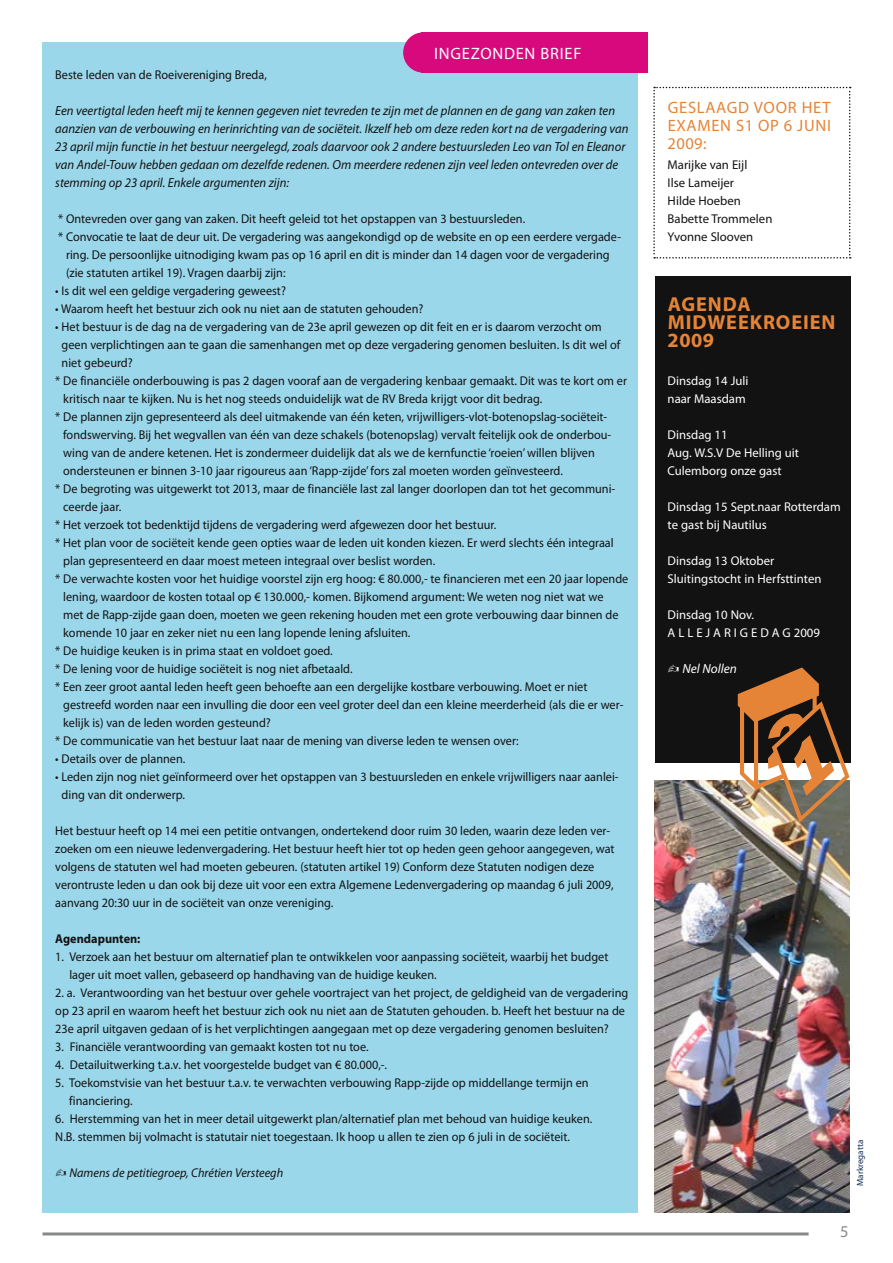
<style>
.page{position:relative;width:893px;height:1263px;background:#fff}
.page>*{position:absolute;margin:0;border:0;box-sizing:border-box;transform-origin:0 0}
.t1{font:700 20.25px/18px "Myriad Pro";letter-spacing:.045em;color:#e58437}
.t2{font:16.5px "Myriad Pro";letter-spacing:.03em;color:#e58437}
.t3{font:16.5px "Myriad Pro";color:#fff}
.t4{font:16.5px "Myriad Pro";color:#888a89}
.t5{font:italic 13.2px/18px "Myriad Pro";color:#121212;scale:.96 1}
.t6{font:italic 13.2px "Myriad Pro";color:#fff}
.t7{font:12.75px/18px "Myriad Pro";color:#121212;scale:.96 1}
.t8{font:12.75px/18px "Myriad Pro";color:#fff}
.t9{font:12.75px/18px "Myriad Pro";color:#121212}
.t10{font:italic 12.75px "Myriad Pro";color:#121212;scale:.96 1}
.t11{font:700 12.75px "Myriad Pro";color:#121212;scale:.96 1}
.t12{font:9px "Myriad Pro";color:#112b53}
.s1{font-family:"FF Dingbests";font-style:normal}
.s2{font-family:"FF Dingbests";font-style:normal;font-size:12.75px}
</style>
<div class="page">
<img style="left:655px;top:781px;width:195px;height:432px">
<div style="left:43px;top:43px;width:595px;height:1170px;background:#9bd7eb"></div>
<div style="left:403px;top:32px;width:41px;height:41px;background:#d8097d;border-radius:50%"></div>
<div style="left:421px;top:32px;width:226px;height:41px;background:#d8097d"></div>
<svg style="left:653px;top:87px;width:198px;height:172px"></svg>
<div style="left:655px;top:277px;width:195px;height:486px;background:#121212"></div>
<svg style="left:738px;top:667px;width:111px;height:156px"></svg>
<hr style="left:43px;top:1232px;width:766px;height:3px;background:#888a89">
<p class="t3" style="left:434px;top:43px;width:28px">ingezo</p>
<p class="t3" style="left:492px;top:43px;width:57px">nden brie</p>
<p class="t3" style="left:573px;top:43px;width:10px">f</p>
<p class="t7" style="left:55px;top:65px;width:222px">Beste leden van de Roeivereniging Breda,</p>
<p class="t5" style="left:55px;top:101px;width:599px">Een veertigtal leden heeft mij te kennen gegeven niet tevreden te zijn met de plannen en de gang van zaken ten aanzien van de verbouwing en herinrichting van de sociëteit. Ikzelf heb om deze reden kort na de vergadering van 23 april mijn functie in het bestuur neergelegd, zoals daarvoor ook 2 andere bestuursleden Leo van Tol en Eleanor van Andel-Touw hebben gedaan om dezelfde redenen. Om meerdere redenen zijn veel leden ontevreden over de stemming op 23 april. Enkele argumenten zijn:</p>
<p class="t7" style="left:58px;top:209px;width:488px">* Ontevreden over gang van zaken. Dit heeft geleid tot het opstappen van 3 bestuursleden.</p>
<p class="t7" style="left:58px;top:227px;width:588px">* Convocatie te laat de deur uit. De vergadering was aangekondigd op de website en op een eerdere vergade-</p>
<p class="t7" style="left:66px;top:245px;width:568px">ring. De persoonlijke uitnodiging kwam pas op 16 april en dit is minder dan 14 dagen voor de vergadering</p>
<p class="t7" style="left:66px;top:263px;width:230px">(zie statuten artikel 19). Vragen daarbij zijn:</p>
<p class="t7" style="left:55px;top:281px;width:242px">• Is dit wel een geldige vergadering geweest?</p>
<p class="t7" style="left:55px;top:299px;width:385px">• Waarom heeft het bestuur zich ook nu niet aan de statuten gehouden?</p>
<p class="t7" style="left:55px;top:317px;width:571px">• Het bestuur is de dag na de vergadering van de 23e april gewezen op dit feit en er is daarom verzocht om</p>
<p class="t7" style="left:62px;top:335px;width:584px">geen verplichtingen aan te gaan die samenhangen met op deze vergadering genomen besluiten. Is dit wel of</p>
<p class="t7" style="left:62px;top:353px;width:76px">niet gebeurd?</p>
<p class="t7" style="left:55px;top:371px;width:597px">* De financiële onderbouwing is pas 2 dagen vooraf aan de vergadering kenbaar gemaakt. Dit was te kort om er</p>
<p class="t7" style="left:63px;top:389px;width:501px">kritisch naar te kijken. Nu is het nog steeds onduidelijk wat de RV Breda krijgt voor dit bedrag.</p>
<p class="t7" style="left:55px;top:407px;width:577px">* De plannen zijn gepresenteerd als deel uitmakende van één keten, vrijwilligers-vlot-botenopslag-sociëteit-</p>
<p class="t7" style="left:63px;top:425px;width:572px">fondswerving. Bij het wegvallen van één van deze schakels (botenopslag) vervalt feitelijk ook de onderbou-</p>
<p class="t7" style="left:63px;top:443px;width:555px">wing van de andere ketenen. Het is zondermeer duidelijk dat als we de kernfunctie ‘roeien’ willen blijven</p>
<p class="t7" style="left:63px;top:461px;width:522px">ondersteunen er binnen 3-10 jaar rigoureus aan ‘Rapp-zijde’ fors zal moeten worden geïnvesteerd.</p>
<p class="t7" style="left:55px;top:479px;width:585px">* De begroting was uitgewerkt tot 2013, maar de financiële last zal langer doorlopen dan tot het gecommuni-</p>
<p class="t7" style="left:63px;top:497px;width:62px">ceerde jaar.</p>
<p class="t7" style="left:55px;top:515px;width:461px">* Het verzoek tot bedenktijd tijdens de vergadering werd afgewezen door het bestuur.</p>
<p class="t7" style="left:55px;top:533px;width:583px">* Het plan voor de sociëteit kende geen opties waar de leden uit konden kiezen. Er werd slechts één integraal</p>
<p class="t7" style="left:63px;top:551px;width:389px">plan gepresenteerd en daar moest meteen integraal over beslist worden.</p>
<p class="t7" style="left:55px;top:569px;width:598px">* De verwachte kosten voor het huidige voorstel zijn erg hoog: € 80.000,- te financieren met een 20 jaar lopende</p>
<p class="t7" style="left:63px;top:587px;width:564px">lening, waardoor de kosten totaal op € 130.000,- komen. Bijkomend argument: We weten nog niet wat we</p>
<p class="t7" style="left:63px;top:605px;width:580px">met de Rapp-zijde gaan doen, moeten we geen rekening houden met een grote verbouwing daar binnen de</p>
<p class="t7" style="left:63px;top:623px;width:363px">komende 10 jaar en zeker niet nu een lang lopende lening afsluiten.</p>
<p class="t7" style="left:55px;top:641px;width:291px">* De huidige keuken is in prima staat en voldoet goed.</p>
<p class="t7" style="left:55px;top:659px;width:311px">* De lening voor de huidige sociëteit is nog niet afbetaald.</p>
<p class="t7" style="left:55px;top:677px;width:556px">* Een zeer groot aantal leden heeft geen behoefte aan een dergelijke kostbare verbouwing. Moet er niet</p>
<p class="t7" style="left:63px;top:695px;width:585px">gestreefd worden naar een invulling die door een veel groter deel dan een kleine meerderheid (als die er wer-</p>
<p class="t7" style="left:63px;top:713px;width:218px">kelijk is) van de leden worden gesteund?</p>
<p class="t7" style="left:55px;top:731px;width:484px">* De communicatie van het bestuur laat naar de mening van diverse leden te wensen over:</p>
<p class="t7" style="left:55px;top:749px;width:137px">• Details over de plannen.</p>
<p class="t7" style="left:62px;top:767px;width:582px;text-indent:-6px">• Leden zijn nog niet geïnformeerd over het opstappen van 3 bestuursleden en enkele vrijwilligers naar aanlei&shy;ding van dit onderwerp.</p>
<p class="t7" style="left:55px;top:821px;width:584px">Het bestuur heeft op 14 mei een petitie ontvangen, ondertekend door ruim 30 leden, waarin deze leden ver&shy;zoeken om een nieuwe ledenvergadering. Het bestuur heeft hier tot op heden geen gehoor aangegeven, wat volgens de statuten wel had moeten gebeuren. (statuten artikel 19) Conform deze Statuten nodigen deze verontruste leden u dan ook bij deze uit voor een extra Algemene Ledenvergadering op maandag 6 juli 2009, aanvang 20:30 uur in de sociëteit van onze vereniging.</p>
<p class="t11" style="left:55px;top:930px;width:90px">AGENDAPUNTEN:</p>
<p class="t7" style="left:69px;top:947px;width:563px;text-indent:-14px">1. Verzoek aan het bestuur om alternatief plan te ontwikkelen voor aanpassing sociëteit, waarbij het budget lager uit moet vallen, gebaseerd op handhaving van de huidige keuken.</p>
<p class="t7" style="left:55px;top:983px;width:598px">2. a. Verantwoording van het bestuur over gehele voortraject van het project, de geldigheid van de vergadering op 23 april en waarom heeft het bestuur zich ook nu niet aan de Statuten gehouden. b. Heeft het bestuur na de<br>23e april uitgaven gedaan of is het verplichtingen aangegaan met op deze vergadering genomen besluiten?</p>
<p class="t7" style="left:55px;top:1037px;width:328px">3. Financiële verantwoording van gemaakt kosten tot nu toe.</p>
<p class="t7" style="left:55px;top:1055px;width:347px">4. Detailuitwerking t.a.v. het voorgestelde budget van € 80.000,-.</p>
<p class="t7" style="left:69px;top:1073px;width:542px;text-indent:-14px">5. Toekomstvisie van het bestuur t.a.v. te verwachten verbouwing Rapp-zijde op middellange termijn en financiering.</p>
<p class="t7" style="left:55px;top:1109px;width:561px">6. Herstemming van het in meer detail uitgewerkt plan/alternatief plan met behoud van huidige keuken.<br>N.B. stemmen bij volmacht is statutair niet toegestaan. Ik hoop u allen te zien op 6 juli in de sociëteit.</p>
<p class="t10" style="left:55px;top:1165px;width:239px"><span class="s1">|</span> Namens de petitiegroep, Chrétien Versteegh</p>
<p class="t2" style="left:668px;top:97px;width:23px">Geslaagd</p>
<p class="t2" style="left:754px;top:97px;width:12px">voor</p>
<p class="t2" style="left:802px;top:97px;width:11px">het</p>
<p class="t2" style="left:668px;top:115px;width:11px">exame</p>
<p class="t2" style="left:720px;top:115px;width:110px">n S1 op 6 juni</p>
<p class="t2" style="left:668px;top:133px;width:40px">2009:</p>
<p class="t9" style="left:668px;top:155px;width:106px">Marijke van Eijl<br>Ilse Lameijer<br>Hilde Hoeben<br>Babette Trommelen<br>Yvonne Slooven</p>
<h1 class="t1" style="left:668px;top:295px;width:169px">AGENDA<br>MIDWEEKROEIEN<br>2009</h1>
<p class="t8" style="left:668px;top:371px;width:82px">Dinsdag 14 Juli naar Maasdam</p>
<p class="t8" style="left:668px;top:425px;width:133px">Dinsdag 11<br>Aug. W.S.V De Helling uit<br>Culemborg onze gast</p>
<p class="t8" style="left:668px;top:497px;width:175px">Dinsdag 15 Sept.naar Rotterdam te gast bij Nautilus</p>
<p class="t8" style="left:668px;top:551px;width:155px">Dinsdag 13 Oktober<br>Sluitingstocht in Herfsttinten</p>
<p class="t8" style="left:668px;top:605px;width:154px">Dinsdag 10 Nov.<br>A L L E J A R I G E D A G 2009</p>
<p class="t6" style="left:668px;top:660px;width:71px"><span class="s2">|</span> Nel Nollen</p>
<p class="t12" style="left:854px;top:1186px;width:47px;rotate:-90deg">Markregatta</p>
<p class="t4" style="left:840px;top:1221px;width:10px">5</p>
</div>
